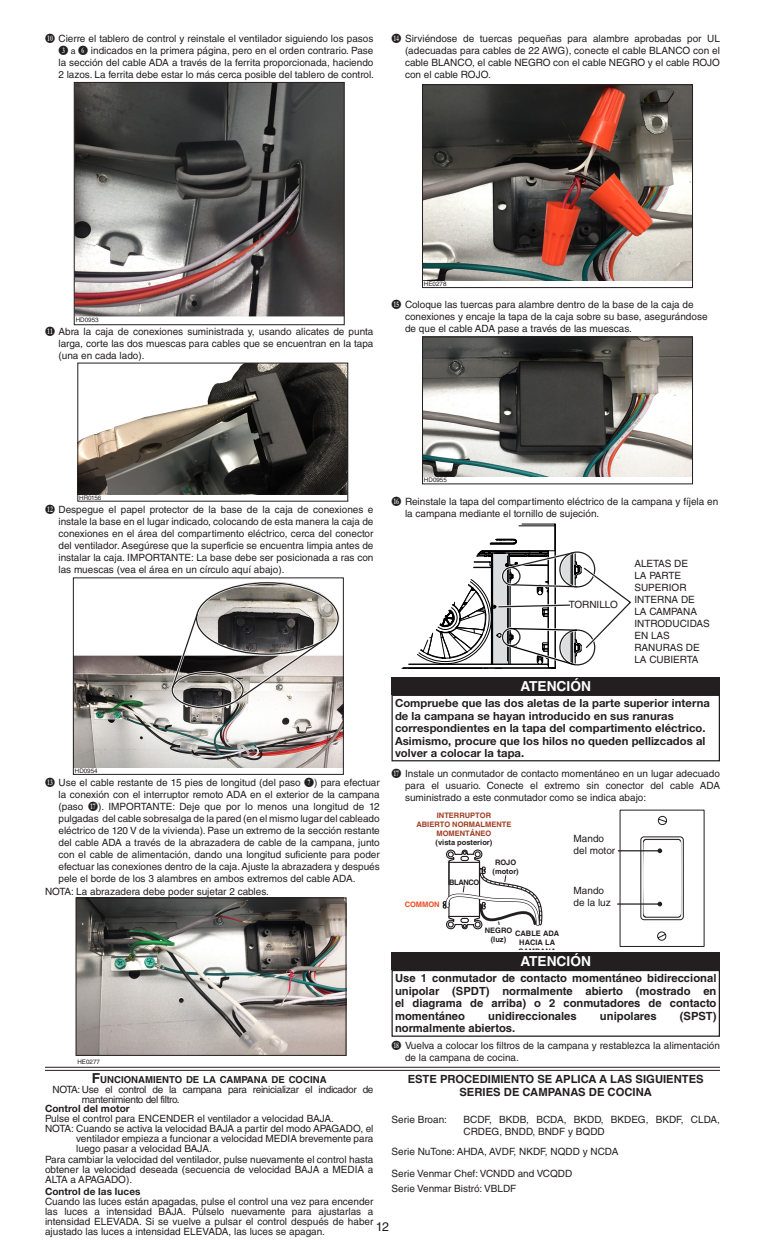
<style>
.page{position:relative;width:765px;height:1260px;background:#fff}
.page>*{position:absolute;margin:0;border:0;box-sizing:border-box;transform-origin:0 0}
.t1{font:700 13.75px "Helvetica LT Std";color:#fff}
.t2{font:12.5px "Helvetica LT Std";color:#231f20}
.Warning_Text{font:700 11.25px/12.5px "Helvetica Neue LT Std";letter-spacing:.005em;color:#231f20}
.t3{font:700 11.25px/12.5px "Helvetica LT Std";color:#231f20;text-align:justify}
.t4{font:700 11.25px/13.5px "Helvetica LT Std";color:#231f20;text-align:center}
.Heading_4{font:10px/12px "Helvetica LT Std";color:#231f20;text-align:justify}
.Body{font:10px/10px "Helvetica LT Std";color:#231f20;text-align:justify}
.Body_Text_Boxed_Step{font:10px/12px "Helvetica LT Std";color:#231f20}
.Body_text{font:10px/12px "Helvetica LT Std";color:#231f20}
.Heading_4-2{font:10px/10px "Helvetica LT Std";letter-spacing:-.03em;color:#231f20}
.Heading_4-3{font:700 10px "Helvetica Neue LT Std";letter-spacing:.005em;color:#231f20}
.t5{font:700 9.62px "Helvetica LT Std";color:#231f20}
.t6{font:700 7.5px/9px "Helvetica LT Std";color:#9f3d21;text-align:center}
.t7{font:700 7.5px/9px "Helvetica LT Std";color:#231f20;text-align:center}
.t8{font:700 7.5px "Helvetica LT Std";color:#f04922}
.t9{font:6.25px "Helvetica LT Std";color:#231f20}
.s1{font-family:"Numberpile";font-size:8.75px}
.s2{font-size:8.75px}
.s3{color:#231f20}
.s4{font-size:13.75px}
</style>
<div class="page">
<img style="left:76px;top:84px;width:267px;height:232px">
<div style="left:74px;top:82px;width:271px;height:243px;border:1px solid #231f20"></div>
<img style="left:79px;top:365px;width:267px;height:129px">
<div style="left:77px;top:363px;width:271px;height:139px;border:1px solid #231f20"></div>
<img style="left:75px;top:582px;width:267px;height:185px">
<div style="left:73px;top:578px;width:271px;height:197px;border:1px solid #231f20"></div>
<div style="left:171px;top:671px;width:73px;height:38px;border:2px solid #fff;border-radius:50%"></div>
<div style="left:172px;top:672px;width:72px;height:37px;border:1px solid #231f20;border-radius:50%"></div>
<svg style="left:232px;top:637px;width:94px;height:67px"></svg>
<svg style="left:169px;top:611px;width:31px;height:80px"></svg>
<img style="left:424px;top:86px;width:267px;height:194px">
<div style="left:422px;top:84px;width:271px;height:204px;border:1px solid #231f20"></div>
<img style="left:424px;top:339px;width:267px;height:137px">
<div style="left:422px;top:337px;width:271px;height:147px;border:1px solid #231f20"></div>
<img style="left:78px;top:900px;width:266px;height:154px">
<div style="left:76px;top:898px;width:270px;height:158px;border:1px solid #231f20"></div>
<hr style="left:402px;top:668px;width:152px;height:1px;background:#000">
<svg style="left:403px;top:524px;width:229px;height:145px"></svg>
<div style="left:392px;top:677px;width:328px;height:18px;background:#231f20"></div>
<div style="left:392px;top:695px;width:328px;height:66px;border:1px solid #231f20"></div>
<div style="left:640px;top:836px;width:44px;height:84px;border:1px solid #231f20;border-radius:3px"></div>
<hr style="left:618px;top:850px;width:42px;height:1px;background:#231f20">
<hr style="left:618px;top:903px;width:42px;height:2px;background:#231f20">
<svg style="left:643px;top:816px;width:38px;height:125px"></svg>
<svg style="left:442px;top:849px;width:101px;height:81px"></svg>
<div style="left:392px;top:952px;width:328px;height:18px;background:#231f20"></div>
<div style="left:392px;top:970px;width:328px;height:67px;border:1px solid #231f20"></div>
<hr style="left:45px;top:1067px;width:675px;height:1px;background:#231f20">
<hr style="left:45px;top:1070px;width:675px;height:1px;background:#231f20">
<p class="Heading_4" style="left:58px;top:32px;width:317px;text-indent:-13px"><span class="s1">K</span> Cierre el tablero de control y reinstale el ventilador siguiendo los pasos <span class="s1">D</span> <span class="s2">a</span> <span class="s1">G</span> indicados en la primera página, pero en el orden contrario. Pase la sección del cable ADA a través de la ferrita proporcionada, haciendo 2 lazos. La ferrita debe estar lo más cerca posible del tablero de control.</p>
<p class="Heading_4" style="left:405px;top:32px;width:316px;text-indent:-13px"><span class="s1">O</span> Sirviéndose de tuercas pequeñas para alambre aprobadas por UL (adecuadas para cables de 22 AWG), conecte el cable BLANCO con el cable BLANCO, el cable NEGRO con el cable NEGRO y el cable ROJO con el cable ROJO.</p>
<p class="t9" style="left:76px;top:316px;width:24px">HD0953</p>
<p class="Heading_4" style="left:58px;top:326px;width:317px;text-indent:-13px"><span class="s1">L</span> Abra la caja de conexiones suministrada y, usando alicates de punta larga, corte las dos muescas para cables que se encuentran en la tapa (una en cada lado).</p>
<p class="t9" style="left:424px;top:280px;width:24px">HE0278</p>
<p class="Heading_4" style="left:405px;top:298px;width:304px;text-align:left;text-indent:-13px"><span class="s1">P</span> Coloque las tuercas para alambre dentro de la base de la caja de conexiones y encaje la tapa de la caja sobre su base, asegurándose de que el cable ADA pase a través de las muescas.</p>
<p class="t9" style="left:79px;top:494px;width:24px">HR0156</p>
<p class="Heading_4" style="left:58px;top:503px;width:317px;text-indent:-13px"><span class="s1">M</span> Despegue el papel protector de la base de la caja de conexiones e instale la base en el lugar indicado, colocando de esta manera la caja de conexiones en el área del compartimento eléctrico, cerca del conector del ventilador. Asegúrese que la superficie se encuentra limpia antes de instalar la caja. IMPORTANTE: La base debe ser posicionada a ras con las muescas (vea el área en un círculo aquí abajo).</p>
<p class="t9" style="left:75px;top:767px;width:24px">HD0954</p>
<p class="Heading_4" style="left:58px;top:777px;width:323px;text-indent:-13px"><span class="s1">N</span> Use el cable restante de 15 pies de longitud (del paso <span class="s1">H</span>) para efectuar la conexión con el interruptor remoto ADA en el exterior de la campana (paso <span class="s1">R</span>). IMPORTANTE: Deje que por lo menos una longitud de 12 pulgadas del cable sobresalga de la pared (en el mismo lugar del cableado eléctrico de 120 V de la vivienda). Pase un extremo de la sección restante del cable ADA a través de la abrazadera de cable de la campana, junto con el cable de alimentación, dando una longitud suficiente para poder efectuar las conexiones dentro de la caja. Ajuste la abrazadera y después pele el borde de los 3 alambres en ambos extremos del cable ADA.</p>
<p class="Heading_4" style="left:45px;top:885px;width:226px">NOTA: La abrazadera debe poder sujetar 2 cables.</p>
<p class="t9" style="left:77px;top:1058px;width:24px">HE0277</p>
<p class="t9" style="left:424px;top:477px;width:24px">HD0955</p>
<p class="Heading_4" style="left:405px;top:496px;width:315px;text-indent:-13px"><span class="s1">Q</span> Reinstale la tapa del compartimento eléctrico de la campana y fíjela en la campana mediante el tornillo de sujeción.</p>
<p class="Body_text" style="left:569px;top:599px;width:51px">TORNILLO</p>
<p class="Body_text" style="left:634px;top:557px;width:77px">ALETAS DE<br>LA PARTE<br>SUPERIOR<br>INTERNA DE<br>LA CAMPANA<br>INTRODUCIDAS<br>EN LAS<br>RANURAS DE<br>LA CUBIERTA</p>
<p class="t1" style="left:520px;top:677px;width:72px">ATENCIÓN</p>
<p class="Warning_Text" style="left:395px;top:697px;width:316px">Compruebe que las dos aletas de la parte superior interna de la campana se hayan introducido en sus ranuras correspondientes en la tapa del compartimento eléctrico.<br>Asimismo, procure que los hilos no queden pellizcados al volver a colocar la tapa.</p>
<p class="Heading_4" style="left:405px;top:767px;width:317px;text-indent:-13px"><span class="s1">R</span> Instale un conmutador de contacto momentáneo en un lugar adecuado para el usuario. Conecte el extremo sin conector del cable ADA suministrado a este conmutador como se indica abajo:</p>
<p class="t6" style="left:416px;top:811px;width:97px">INTERRUPTOR<br>ABIERTO NORMALMENTE<br>MOMENTÁNEO<br><span class="s3">(vista posterior)</span></p>
<p class="t7" style="left:449px;top:878px;width:32px">BLANCO</p>
<p class="t7" style="left:493px;top:858px;width:28px">ROJO (motor)</p>
<p class="t8" style="left:405px;top:900px;width:37px">COMMON</p>
<p class="Heading_4" style="left:574px;top:832px;width:43px">Mando del motor</p>
<p class="Heading_4" style="left:574px;top:885px;width:39px">Mando de la luz</p>
<p class="t7" style="left:485px;top:926px;width:29px">NEGRO (luz)</p>
<p class="t7" style="left:515px;top:928px;width:46px">CABLE ADA<br>HACIA LA<br>CAMPANA</p>
<p class="t1" style="left:520px;top:953px;width:72px">ATENCIÓN</p>
<p class="t3" style="left:395px;top:972px;width:323px">Use 1 conmutador de contacto momentáneo bidireccional unipolar (SPDT) normalmente abierto (mostrado en el diagrama de arriba) o 2 conmutadores de contacto momentáneo</p>
<p class="t3" style="left:488px;top:1010px;width:90px">unidireccionales</p>
<p class="t3" style="left:600px;top:1010px;width:58px">unipolares</p>
<p class="t3" style="left:680px;top:1010px;width:38px">(SPST)</p>
<p class="t3" style="left:395px;top:1022px;width:122px">normalmente abiertos.</p>
<p class="Heading_4" style="left:405px;top:1039px;width:317px;text-indent:-13px"><span class="s1">S</span> Vuelva a colocar los filtros de la campana y restablezca la alimentación de la campana de cocina.</p>
<p class="t5" style="left:92px;top:1073px;width:16px"><span class="s4">F</span>UNCIONA</p>
<p class="t5" style="left:145px;top:1073px;width:15px">MIENTO</p>
<p class="t5" style="left:186px;top:1073px;width:63px">DE LA CAMPANA</p>
<p class="t5" style="left:272px;top:1073px;width:25px">DE COCINA</p>
<p class="t4" style="left:408px;top:1072px;width:298px">ESTE PROCEDIMIENTO SE APLICA A LAS SIGUIENTES<br>SERIES DE CAMPANAS DE COCINA</p>
<p class="Body_Text_Boxed_Step" style="left:392px;top:1113px;width:57px">Serie Broan:</p>
<p class="Body_Text_Boxed_Step" style="left:464px;top:1113px;width:258px">BCDF, BKDB, BCDA, BKDD, BKDEG, BKDF, CLDA,<br>CRDEG, BNDD, BNDF y BQDD</p>
<p class="Body_Text_Boxed_Step" style="left:392px;top:1146px;width:228px">Serie NuTone: AHDA, AVDF, NKDF, NQDD y NCDA</p>
<p class="Body_Text_Boxed_Step" style="left:392px;top:1168px;width:182px">Serie Venmar Chef: VCNDD and VCQDD</p>
<p class="Body_Text_Boxed_Step" style="left:392px;top:1182px;width:126px">Serie Venmar Bistró: VBLDF</p>
<p class="Heading_4-2" style="left:82px;top:1084px;width:293px;text-indent:-29px">NOTA: Use el control de la campana para reinicializar el indicador de mantenimiento del filtro.</p>
<p class="Heading_4-3" style="left:45px;top:1102px;width:86px">Control del motor</p>
<p class="Heading_4" style="left:45px;top:1113px;width:291px">Pulse el control para ENCENDER el ventilador a velocidad BAJA.</p>
<p class="Body" style="left:76px;top:1124px;width:299px;text-indent:-31px">NOTA: Cuando se activa la velocidad BAJA a partir del modo APAGADO, el ventilador empieza a funcionar a velocidad MEDIA brevemente para luego pasar a velocidad BAJA.</p>
<p class="Body" style="left:45px;top:1155px;width:330px">Para cambiar la velocidad del ventilador, pulse nuevamente el control hasta obtener la velocidad deseada (secuencia de velocidad BAJA a MEDIA a ALTA a APAGADO).</p>
<p class="Heading_4-3" style="left:45px;top:1185px;width:97px">Control de las luces</p>
<p class="Heading_4" style="left:45px;top:1196px;width:330px;line-height:10px">Cuando las luces están apagadas, pulse el control una vez para encender las luces a intensidad BAJA. Púlselo nuevamente para ajustarlas a intensidad ELEVADA. Si se vuelve a pulsar el control después de haber ajustado las luces a intensidad ELEVADA, las luces se apagan.</p>
<p class="t2" style="left:376px;top:1219px;width:15px">12</p>
</div>
